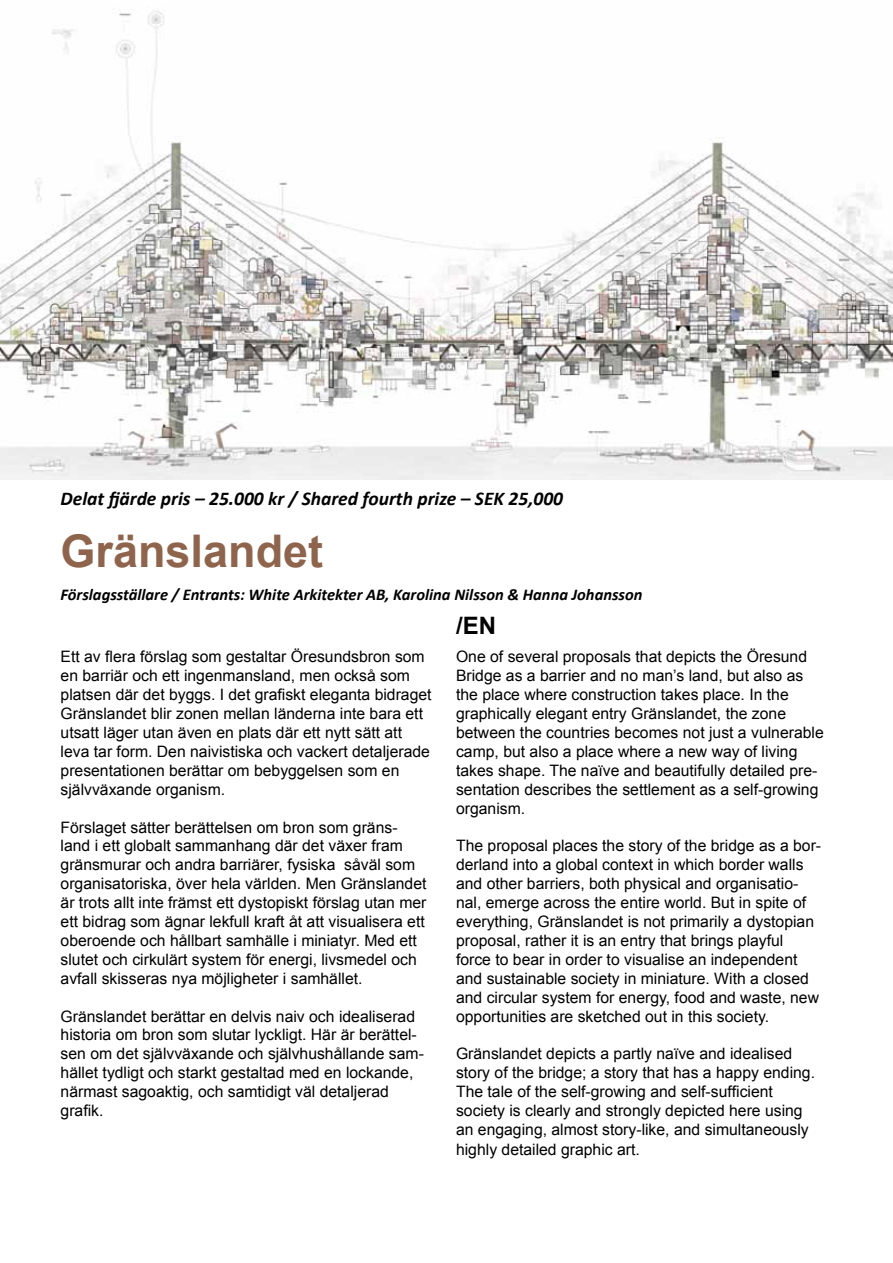
<style>
.page{position:relative;width:893px;height:1263px;background:#fff}
.page>*{position:absolute;margin:0;border:0;box-sizing:border-box;transform-origin:0 0}
.t1{font:700 45px "Arial";color:#8e644d}
.t2{font:700 24px "Arial";color:#000}
.t3{font:italic 700 19.5px "Calibri";color:#000}
.t4{font:italic 700 16.5px "Calibri";color:#000}
.t5{font:15.75px/18.9px "Arial";color:#000}
</style>
<div class="page">
<img style="left:1px;top:10px;width:891px;height:469px">
<p class="t3" style="left:61px;top:486px;width:504px">Delat fjärde pris – 25.000 kr / Shared fourth prize – SEK 25,000</p>
<h1 class="t1" style="left:61px;top:521px;width:264px">Gränslandet</h1>
<p class="t4" style="left:61px;top:584px;width:583px">Förslagsställare / Entrants: White Arkitekter AB, Karolina Nilsson &amp; Hanna Johansson</p>
<p class="t5" style="left:61px;top:648px;width:372px">Ett av flera förslag som gestaltar Öresundsbron som en barriär och ett ingenmansland, men också som platsen där det byggs. I det grafiskt eleganta bidraget Gränslandet blir zonen mellan länderna inte bara ett utsatt läger utan även en plats där ett nytt sätt att leva tar form. Den naivistiska och vackert detaljerade presentationen berättar om bebyggelsen som en självväxande organism.</p>
<p class="t5" style="left:61px;top:818px;width:367px">Förslaget sätter berättelsen om bron som gräns&shy;land i ett globalt sammanhang där det växer fram gränsmurar och andra barriärer, fysiska såväl som organisatoriska, över hela världen. Men Gränslandet är trots allt inte främst ett dystopiskt förslag utan mer ett bidrag som ägnar lekfull kraft åt att visualisera ett oberoende och hållbart samhälle i miniatyr. Med ett slutet och cirkulärt system för energi, livsmedel och avfall skisseras nya möjligheter i samhället.</p>
<p class="t5" style="left:61px;top:1007px;width:365px">Gränslandet berättar en delvis naiv och idealiserad historia om bron som slutar lyckligt. Här är berättel&shy;sen om det självväxande och självhushållande sam&shy;hället tydligt och starkt gestaltad med en lockande, närmast sagoaktig, och samtidigt väl detaljerad grafik.</p>
<h2 class="t2" style="left:456px;top:610px;width:42px">/EN</h2>
<p class="t5" style="left:456px;top:648px;width:369px">One of several proposals that depicts the Öresund Bridge as a barrier and no man’s land, but also as the place where construction takes place. In the graphically elegant entry Gränslandet, the zone between the countries becomes not just a vulnerable camp, but also a place where a new way of living takes shape. The naïve and beautifully detailed pre&shy;sentation describes the settlement as a self-growing organism.</p>
<p class="t5" style="left:456px;top:837px;width:367px">The proposal places the story of the bridge as a bor&shy;derland into a global context in which border walls and other barriers, both physical and organisatio&shy;nal, emerge across the entire world. But in spite of everything, Gränslandet is not primarily a dystopian proposal, rather it is an entry that brings playful force to bear in order to visualise an independent and sustainable society in miniature. With a closed and circular system for energy, food and waste, new opportunities are sketched out in this society.</p>
<p class="t5" style="left:456px;top:1044px;width:360px">Gränslandet depicts a partly naïve and idealised story of the bridge; a story that has a happy ending.<br>The tale of the self-growing and self-sufficient society is clearly and strongly depicted here using an engaging, almost story-like, and simultaneously highly detailed graphic art.</p>
</div>
